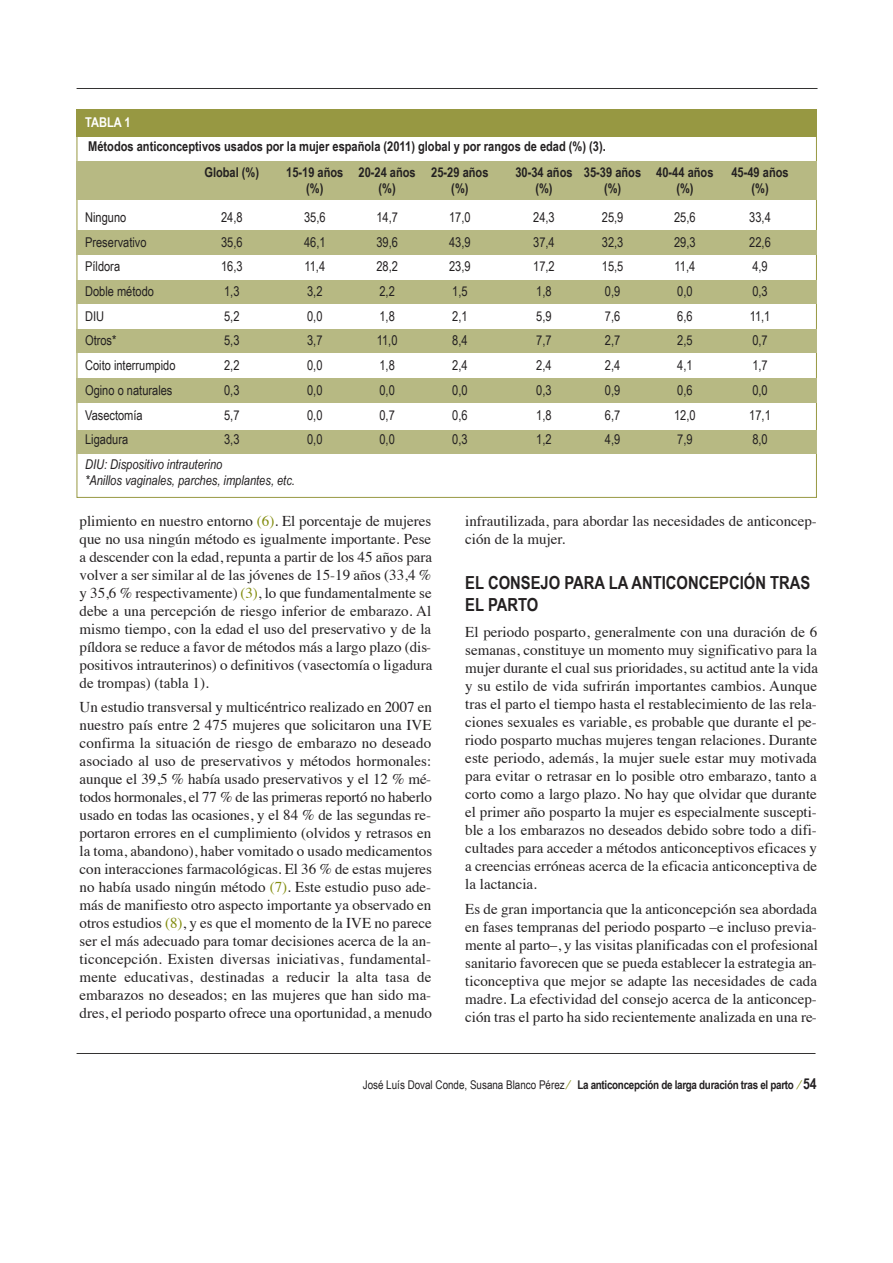
<style>
.page{position:relative;width:893px;height:1263px;background:#fff}
.page>*{position:absolute;margin:0;border:0;box-sizing:border-box;transform-origin:0 0}
.t1{font:700 18px/21.8px "Arial Narrow";color:#232021}
.t2{font:15px/18px "Times";color:#232021;text-align:justify}
.t3{font:13.5px "Arial Narrow";color:#232021}
.t4{font:700 13.5px/25.7px "Arial Narrow";color:#232021}
.t5{font:italic 13.5px/16.2px "Arial Narrow";color:#232021}
.t6{font:700 13.5px "Arial Narrow";color:#fff}
.t7{font:700 12px "Arial Narrow";letter-spacing:-.025em;color:#232021}
.s1{color:#828c0e}
.s2{font-weight:400}
.s3{font-weight:400;color:#828c0e}
.s4{font-size:15px}
</style>
<div class="page">
<div style="left:77px;top:230px;width:739px;height:24px;background:#b7b983"></div>
<div style="left:77px;top:280px;width:739px;height:24px;background:#b7b983"></div>
<div style="left:77px;top:329px;width:739px;height:24px;background:#b7b983"></div>
<div style="left:77px;top:378px;width:739px;height:24px;background:#b7b983"></div>
<div style="left:77px;top:430px;width:739px;height:24px;background:#b7b983"></div>
<div style="left:77px;top:161px;width:739px;height:38px;background:#b7b983"></div>
<svg style="left:76px;top:88px;width:742px;height:1px"></svg>
<svg style="left:76px;top:1053px;width:740px;height:1px"></svg>
<div style="left:77px;top:109px;width:739px;height:28px;background:#979842"></div>
<p class="t6" style="left:85px;top:114px;width:47px">TABLA 1</p>
<p class="t4" style="left:204px;top:133px;width:403px;text-indent:-116px">Métodos anticonceptivos usados por la mujer española (2011) global y por rangos de edad (%) (3).<br>Global (%)</p>
<p class="t4" style="left:286px;top:159px;width:204px">15-19 años 20-24 años 25-29 años</p>
<p class="t4" style="left:515px;top:159px;width:200px">30-34 años 35-39 años 40-44 años</p>
<p class="t4" style="left:731px;top:159px;width:59px">45-49 años</p>
<p class="t4" style="left:306px;top:175px;width:19px">(%)</p>
<p class="t4" style="left:378px;top:175px;width:19px">(%)</p>
<p class="t4" style="left:451px;top:175px;width:19px">(%)</p>
<p class="t4" style="left:535px;top:175px;width:19px">(%)</p>
<p class="t4" style="left:604px;top:175px;width:19px">(%)</p>
<p class="t4" style="left:676px;top:175px;width:19px">(%)</p>
<p class="t4" style="left:751px;top:175px;width:19px">(%)</p>
<p class="t3" style="left:85px;top:209px;width:43px">Ninguno</p>
<p class="t3" style="left:221px;top:209px;width:23px">24,8</p>
<p class="t3" style="left:304px;top:209px;width:23px">35,6</p>
<p class="t3" style="left:376px;top:209px;width:23px">14,7</p>
<p class="t3" style="left:449px;top:209px;width:23px">17,0</p>
<p class="t3" style="left:533px;top:209px;width:23px">24,3</p>
<p class="t3" style="left:602px;top:209px;width:23px">25,9</p>
<p class="t3" style="left:674px;top:209px;width:23px">25,6</p>
<p class="t3" style="left:749px;top:209px;width:23px">33,4</p>
<p class="t3" style="left:85px;top:234px;width:63px">Preservativo</p>
<p class="t3" style="left:221px;top:234px;width:23px">35,6</p>
<p class="t3" style="left:304px;top:234px;width:23px">46,1</p>
<p class="t3" style="left:376px;top:234px;width:23px">39,6</p>
<p class="t3" style="left:449px;top:234px;width:23px">43,9</p>
<p class="t3" style="left:533px;top:234px;width:23px">37,4</p>
<p class="t3" style="left:602px;top:234px;width:23px">32,3</p>
<p class="t3" style="left:674px;top:234px;width:23px">29,3</p>
<p class="t3" style="left:749px;top:234px;width:23px">22,6</p>
<p class="t3" style="left:85px;top:259px;width:37px">Píldora</p>
<p class="t3" style="left:221px;top:259px;width:23px">16,3</p>
<p class="t3" style="left:304px;top:259px;width:22px">11,4</p>
<p class="t3" style="left:376px;top:259px;width:23px">28,2</p>
<p class="t3" style="left:449px;top:259px;width:23px">23,9</p>
<p class="t3" style="left:533px;top:259px;width:23px">17,2</p>
<p class="t3" style="left:602px;top:259px;width:23px">15,5</p>
<p class="t3" style="left:674px;top:259px;width:22px">11,4</p>
<p class="t3" style="left:752px;top:259px;width:17px">4,9</p>
<p class="t3" style="left:85px;top:283px;width:70px">Doble método</p>
<p class="t3" style="left:224px;top:283px;width:17px">1,3</p>
<p class="t3" style="left:307px;top:283px;width:17px">3,2</p>
<p class="t3" style="left:379px;top:283px;width:17px">2,2</p>
<p class="t3" style="left:452px;top:283px;width:17px">1,5</p>
<p class="t3" style="left:536px;top:283px;width:17px">1,8</p>
<p class="t3" style="left:605px;top:283px;width:17px">0,9</p>
<p class="t3" style="left:677px;top:283px;width:17px">0,0</p>
<p class="t3" style="left:752px;top:283px;width:17px">0,3</p>
<p class="t3" style="left:85px;top:308px;width:21px">DIU</p>
<p class="t3" style="left:224px;top:308px;width:17px">5,2</p>
<p class="t3" style="left:307px;top:308px;width:17px">0,0</p>
<p class="t3" style="left:379px;top:308px;width:17px">1,8</p>
<p class="t3" style="left:452px;top:308px;width:17px">2,1</p>
<p class="t3" style="left:536px;top:308px;width:17px">5,9</p>
<p class="t3" style="left:605px;top:308px;width:17px">7,6</p>
<p class="t3" style="left:677px;top:308px;width:17px">6,6</p>
<p class="t3" style="left:749px;top:308px;width:22px">11,1</p>
<p class="t3" style="left:85px;top:333px;width:33px">Otros*</p>
<p class="t3" style="left:224px;top:333px;width:17px">5,3</p>
<p class="t3" style="left:307px;top:333px;width:17px">3,7</p>
<p class="t3" style="left:377px;top:333px;width:22px">11,0</p>
<p class="t3" style="left:452px;top:333px;width:17px">8,4</p>
<p class="t3" style="left:536px;top:333px;width:17px">7,7</p>
<p class="t3" style="left:605px;top:333px;width:17px">2,7</p>
<p class="t3" style="left:677px;top:333px;width:17px">2,5</p>
<p class="t3" style="left:752px;top:333px;width:17px">0,7</p>
<p class="t3" style="left:85px;top:357px;width:92px">Coito interrumpido</p>
<p class="t3" style="left:224px;top:357px;width:17px">2,2</p>
<p class="t3" style="left:307px;top:357px;width:17px">0,0</p>
<p class="t3" style="left:379px;top:357px;width:17px">1,8</p>
<p class="t3" style="left:452px;top:357px;width:17px">2,4</p>
<p class="t3" style="left:536px;top:357px;width:17px">2,4</p>
<p class="t3" style="left:605px;top:357px;width:17px">2,4</p>
<p class="t3" style="left:677px;top:357px;width:17px">4,1</p>
<p class="t3" style="left:752px;top:357px;width:17px">1,7</p>
<p class="t3" style="left:85px;top:382px;width:89px">Ogino o naturales</p>
<p class="t3" style="left:224px;top:382px;width:17px">0,3</p>
<p class="t3" style="left:307px;top:382px;width:17px">0,0</p>
<p class="t3" style="left:379px;top:382px;width:17px">0,0</p>
<p class="t3" style="left:452px;top:382px;width:17px">0,0</p>
<p class="t3" style="left:536px;top:382px;width:17px">0,3</p>
<p class="t3" style="left:605px;top:382px;width:17px">0,9</p>
<p class="t3" style="left:677px;top:382px;width:17px">0,6</p>
<p class="t3" style="left:752px;top:382px;width:17px">0,0</p>
<p class="t3" style="left:85px;top:407px;width:59px">Vasectomía</p>
<p class="t3" style="left:224px;top:407px;width:17px">5,7</p>
<p class="t3" style="left:307px;top:407px;width:17px">0,0</p>
<p class="t3" style="left:379px;top:407px;width:17px">0,7</p>
<p class="t3" style="left:452px;top:407px;width:17px">0,6</p>
<p class="t3" style="left:536px;top:407px;width:17px">1,8</p>
<p class="t3" style="left:605px;top:407px;width:17px">6,7</p>
<p class="t3" style="left:674px;top:407px;width:23px">12,0</p>
<p class="t3" style="left:749px;top:407px;width:23px">17,1</p>
<p class="t3" style="left:85px;top:432px;width:45px">Ligadura</p>
<p class="t3" style="left:224px;top:432px;width:17px">3,3</p>
<p class="t3" style="left:307px;top:432px;width:17px">0,0</p>
<p class="t3" style="left:379px;top:432px;width:17px">0,0</p>
<p class="t3" style="left:452px;top:432px;width:17px">0,3</p>
<p class="t3" style="left:536px;top:432px;width:17px">1,2</p>
<p class="t3" style="left:605px;top:432px;width:17px">4,9</p>
<p class="t3" style="left:677px;top:432px;width:17px">7,9</p>
<p class="t3" style="left:752px;top:432px;width:17px">8,0</p>
<p class="t5" style="left:85px;top:456px;width:211px">DIU: Dispositivo intrauterino<br>*Anillos vaginales, parches, implantes, etc.</p>
<p class="t2" style="left:80px;top:513px;width:354px">plimiento en nuestro entorno <span class="s1">(6)</span>. El porcentaje de mujeres que no usa ningún método es igualmente importante. Pese a descender con la edad, repunta a partir de los 45 años para volver a ser similar al de las jóvenes de 15-19 años (33,4 % y 35,6 % respectivamente) <span class="s1">(3)</span>, lo que fundamentalmente se debe a una percepción de riesgo inferior de embarazo. Al mismo tiempo, con la edad el uso del preservativo y de la píldora se reduce a favor de métodos más a largo plazo (dis&shy;positivos intrauterinos) o definitivos (vasectomía o ligadura de trompas) (tabla 1).</p>
<p class="t2" style="left:80px;top:700px;width:354px">Un estudio transversal y multicéntrico realizado en 2007 en nuestro país entre 2 475 mujeres que solicitaron una IVE confirma la situación de riesgo de embarazo no deseado asociado al uso de preservativos y métodos hormonales: aunque el 39,5 % había usado preservativos y el 12 % mé&shy;todos hormonales, el 77 % de las primeras reportó no haberlo usado en todas las ocasiones, y el 84 % de las segundas re&shy;portaron errores en el cumplimiento (olvidos y retrasos en la toma, abandono), haber vomitado o usado medicamentos con interacciones farmacológicas. El 36 % de estas mujeres no había usado ningún método <span class="s1">(7)</span>. Este estudio puso ade&shy;más de manifiesto otro aspecto importante ya observado en otros estudios <span class="s1">(8)</span>, y es que el momento de la IVE no parece ser el más adecuado para tomar decisiones acerca de la an&shy;ticoncepción. Existen diversas iniciativas, fundamental&shy;mente educativas, destinadas a reducir la alta tasa de embarazos no deseados; en las mujeres que han sido ma&shy;dres, el periodo posparto ofrece una oportunidad, a menudo</p>
<p class="t2" style="left:465px;top:513px;width:353px">infrautilizada, para abordar las necesidades de anticoncep&shy;ción de la mujer.</p>
<p class="t1" style="left:465px;top:572px;width:346px">EL CONSEJO PARA LA ANTICONCEPCIÓN TRAS<br>EL PARTO</p>
<p class="t2" style="left:465px;top:625px;width:354px">El periodo posparto, generalmente con una duración de 6 semanas, constituye un momento muy significativo para la mujer durante el cual sus prioridades, su actitud ante la vida y su estilo de vida sufrirán importantes cambios. Aunque tras el parto el tiempo hasta el restablecimiento de las rela&shy;ciones sexuales es variable, es probable que durante el pe&shy;riodo posparto muchas mujeres tengan relaciones. Durante este periodo, además, la mujer suele estar muy motivada para evitar o retrasar en lo posible otro embarazo, tanto a corto como a largo plazo. No hay que olvidar que durante el primer año posparto la mujer es especialmente suscepti&shy;ble a los embarazos no deseados debido sobre todo a difi&shy;cultades para acceder a métodos anticonceptivos eficaces y a creencias erróneas acerca de la eficacia anticonceptiva de la lactancia.</p>
<p class="t2" style="left:465px;top:901px;width:354px">Es de gran importancia que la anticoncepción sea abordada en fases tempranas del periodo posparto –e incluso previa&shy;mente al parto–, y las visitas planificadas con el profesional sanitario favorecen que se pueda establecer la estrategia an&shy;ticonceptiva que mejor se adapte las necesidades de cada madre. La efectividad del consejo acerca de la anticoncep&shy;ción tras el parto ha sido recientemente analizada en una re-</p>
<p class="t7" style="left:363px;top:1078px;width:455px"><span class="s2">José Luís Doval Conde, Susana Blanco Pérez</span> <span class="s3">⁄</span> La anticoncepción de larga duración tras el parto <span class="s3">⁄</span> <span class="s4">54</span></p>
</div>
